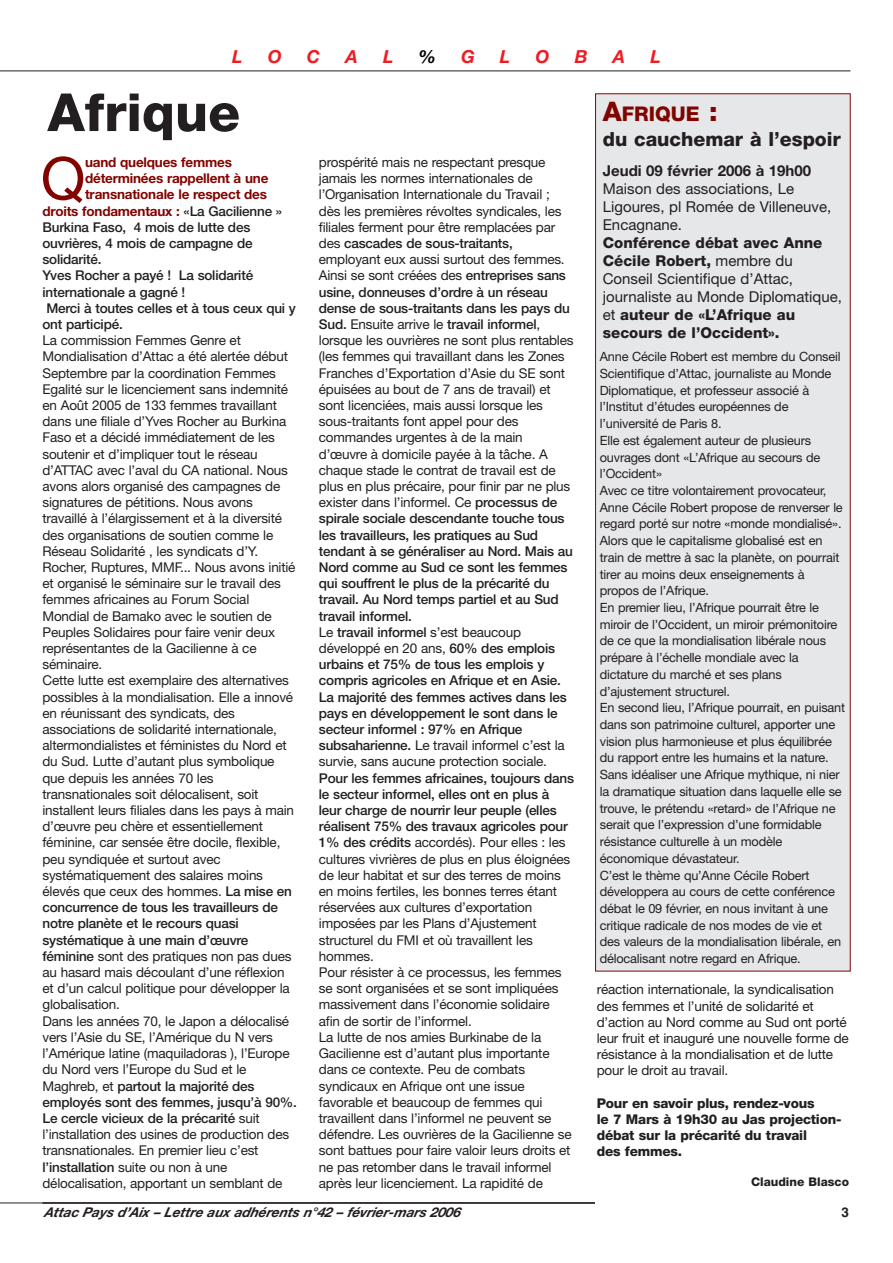
<style>
.page{position:relative;width:893px;height:1263px;background:#fff}
.page>*{position:absolute;margin:0;border:0;box-sizing:border-box;transform-origin:0 0}
.t1{font:58.8px "Helvetica Neue";color:#820401}
.t2{font:800 52.5px "Helvetica Neue";color:#231f20}
.t3{font:800 20.25px "Helvetica Neue";color:#820401}
.t4{font:800 19.5px "Helvetica Neue";color:#231f20}
.t5{font:italic 700 18px "Helvetica Neue";color:#ee1d23}
.t6{font:italic 700 18px "Helvetica Neue";color:#000}
.t7{font:800 15px/18px "Helvetica Neue";color:#231f20}
.t8{font:15px/18px "Helvetica Neue";color:#231f20}
.t9{font:700 15px "Helvetica Neue";color:#231f20}
.t10{font:13.5px/16.2px "Helvetica Neue";letter-spacing:-.015em;color:#231f20}
.t11{font:500 13.5px "Helvetica Neue";letter-spacing:-.015em;color:#231f20}
.t12{font:700 13.5px "Helvetica Neue";letter-spacing:-.015em;color:#820401}
.t13{font:800 13.5px/16.2px "Helvetica Neue";letter-spacing:-.015em;color:#231f20}
.t14{font:italic 700 13.5px "Helvetica Neue";color:#231f20}
.t15{font:700 13.5px "Helvetica";color:#231f20}
.t16{font:12.75px/16.6px "Helvetica Neue";letter-spacing:-.015em;color:#231f20}
.t17{font:800 12px "Helvetica Neue";color:#231f20}
.s1{font-size:27px}
.s2{font-weight:400}
.s3{font-weight:500}
.s4{font-weight:500;color:#231f20}
</style>
<div class="page">
<hr style="left:0;top:1203px;width:850px;height:1px;background:#231f20">
<hr style="left:0;top:71px;width:850px;height:1px;background:#231f20">
<div style="left:596px;top:94px;width:254px;height:877px;background:#e6e7e9"></div>
<div style="left:595px;top:94px;width:255px;height:877px;border:1px solid #820401"></div>
<h3 class="t5" style="left:232px;top:50px;width:12px">L</h3>
<h3 class="t5" style="left:268px;top:50px;width:16px">O</h3>
<h3 class="t5" style="left:307px;top:50px;width:15px">C</h3>
<h3 class="t5" style="left:345px;top:50px;width:14px">A</h3>
<h3 class="t5" style="left:383px;top:50px;width:12px">L</h3>
<h3 class="t6" style="left:419px;top:50px;width:19px">%</h3>
<h3 class="t5" style="left:461px;top:50px;width:15px">G</h3>
<h3 class="t5" style="left:500px;top:50px;width:12px">L</h3>
<h3 class="t5" style="left:535px;top:50px;width:16px">O</h3>
<h3 class="t5" style="left:575px;top:50px;width:14px">B</h3>
<h3 class="t5" style="left:613px;top:50px;width:14px">A</h3>
<h3 class="t5" style="left:650px;top:50px;width:12px">L</h3>
<h2 class="t2" style="left:48px;top:94px;width:194px">Afrique</h2>
<h3 class="t3" style="left:603px;top:106px;width:116px"><span class="s1">A</span>FRIQUE <span class="s1">:</span></h3>
<h3 class="t4" style="left:603px;top:132px;width:240px">du cauchemar à l’espoir</h3>
<p class="t9" style="left:603px;top:165px;width:210px">Jeudi 09 février 2006 à 19h00</p>
<p class="t8" style="left:603px;top:181px;width:230px">Maison des associations, Le<br>Ligoures, pl Romée de Villeneuve,<br>Encagnane.</p>
<p class="t7" style="left:603px;top:235px;width:241px">Conférence débat avec Anne<br>Cécile Robert, <span class="s2">membre du<br>Conseil Scientifique d’Attac, journaliste au Monde Diplomatique, et</span> auteur de «L’Afrique au secours de l’Occident».</p>
<h1 class="t1" style="left:41px;top:157px;width:46px">Q</h1>
<p class="t12" style="left:85px;top:157px;width:148px">uand quelques femmes</p>
<p class="t10" style="left:319px;top:155px;width:256px">prospérité mais ne respectant presque jamais les normes internationales de l’Organisation Internationale du Travail ; dès les premières révoltes syndicales, les filiales ferment pour être remplacées par des <span class="s3">cascades de sous-traitants, </span>employant eux aussi surtout des femmes.<br>Ainsi se sont créées des <span class="s3">entreprises sans usine, donneuses d’ordre à un réseau dense de sous-traitants dans les pays du Sud.</span> Ensuite arrive le <span class="s3">travail informel</span>, lorsque les ouvrières ne sont plus rentables (les femmes qui travaillant dans les Zones Franches d’Exportation d’Asie du SE sont épuisées au bout de 7 ans de travail) et sont licenciées, mais aussi lorsque les sous-traitants font appel pour des commandes urgentes à de la main d’œuvre à domicile payée à la tâche. A chaque stade le contrat de travail est de plus en plus précaire, pour finir par ne plus exister dans l’informel. Ce <span class="s3">processus de spirale sociale descendante touche tous les travailleurs, les pratiques au Sud tendant à se généraliser au Nord. Mais au Nord comme au Sud ce sont les femmes qui souffrent le plus de la précarité du travail. Au Nord temps partiel et au Sud travail informel.<br></span>Le <span class="s3">travail informel</span> s’est beaucoup développé en 20 ans, <span class="s3">60% des emplois urbains et 75% de tous les emplois y compris agricoles en Afrique et en Asie.<br>La majorité des femmes actives dans les pays en développement le sont dans le secteur informel : 97% en Afrique subsaharienne.</span> Le travail informel c’est la survie, sans aucune protection sociale.</p>
<p class="t10" style="left:319px;top:771px;width:257px"><span class="s3">Pour les femmes africaines, toujours dans le secteur informel, elles ont en plus à leur charge de nourrir leur peuple (elles réalisent 75% des travaux agricoles pour 1% des crédits</span> accordés). Pour elles : les cultures vivrières de plus en plus éloignées de leur habitat et sur des terres de moins en moins fertiles, les bonnes terres étant réservées aux cultures d’exportation imposées par les Plans d’Ajustement structurel du FMI et où travaillent les hommes.<br>Pour résister à ce processus, les femmes se sont organisées et se sont impliquées massivement dans l’économie solidaire afin de sortir de l’informel.<br>La lutte de nos amies Burkinabe de la Gacilienne est d’autant plus importante dans ce contexte. Peu de combats syndicaux en Afrique ont une issue favorable et beaucoup de femmes qui travaillent dans l’informel ne peuvent se défendre. Les ouvrières de la Gacilienne se sont battues pour faire valoir leurs droits et ne pas retomber dans le travail informel après leur licenciement. La rapidité de</p>
<p class="t12" style="left:85px;top:174px;width:185px">déterminées rappellent à une</p>
<p class="t12" style="left:85px;top:190px;width:183px">transnationale le respect des</p>
<p class="t12" style="left:43px;top:206px;width:241px">droits fondamentaux : <span class="s4">«La Gacilienne »</span></p>
<p class="t11" style="left:43px;top:222px;width:209px">Burkina Faso, 4 mois de lutte des</p>
<p class="t11" style="left:43px;top:238px;width:212px">ouvrières, 4 mois de campagne de</p>
<p class="t11" style="left:43px;top:255px;width:61px">solidarité.</p>
<p class="t11" style="left:43px;top:271px;width:212px">Yves Rocher a payé ! La solidarité</p>
<p class="t11" style="left:43px;top:287px;width:144px">internationale a gagné !</p>
<p class="t11" style="left:46px;top:303px;width:251px">Merci à toutes celles et à tous ceux qui y</p>
<p class="t11" style="left:43px;top:319px;width:82px">ont participé.</p>
<p class="t10" style="left:43px;top:334px;width:256px">La commission Femmes Genre et Mondialisation d’Attac a été alertée début Septembre par la coordination Femmes Egalité sur le licenciement sans indemnité en Août 2005 de 133 femmes travaillant dans une filiale d’Yves Rocher au Burkina Faso et a décidé immédiatement de les soutenir et d’impliquer tout le réseau d’ATTAC avec l’aval du CA national. Nous avons alors organisé des campagnes de signatures de pétitions. Nous avons travaillé à l’élargissement et à la diversité des organisations de soutien comme le Réseau Solidarité , les syndicats d’Y.<br>Rocher, Ruptures, MMF... Nous avons initié et organisé le séminaire sur le travail des femmes africaines au Forum Social Mondial de Bamako avec le soutien de Peuples Solidaires pour faire venir deux représentantes de la Gacilienne à ce séminaire.<br>Cette lutte est exemplaire des alternatives possibles à la mondialisation. Elle a innové en réunissant des syndicats, des associations de solidarité internationale, altermondialistes et féministes du Nord et du Sud. Lutte d’autant plus symbolique que depuis les années 70 les transnationales soit délocalisent, soit installent leurs filiales dans les pays à main d’œuvre peu chère et essentiellement féminine, car sensée être docile, flexible, peu syndiquée et surtout avec systématiquement des salaires moins élevés que ceux des hommes. <span class="s3">La mise en concurrence de tous les travailleurs de notre planète et le recours quasi systématique à une main d’œuvre féminine</span> sont des pratiques non pas dues au hasard mais découlant d’une réflexion et d’un calcul politique pour développer la globalisation.<br>Dans les années 70, le Japon a délocalisé vers l’Asie du SE, l’Amérique du N vers l’Amérique latine (maquiladoras ), l’Europe du Nord vers l’Europe du Sud et le Maghreb, et <span class="s3">partout la majorité des employés sont des femmes, jusqu’à 90%.<br>Le cercle vicieux de la précarité</span> suit l’installation des usines de production des transnationales. En premier lieu c’est <span class="s3">l’installation</span> suite ou non à une délocalisation, apportant un semblant de</p>
<p class="t16" style="left:600px;top:350px;width:247px">Anne Cécile Robert est membre du Conseil Scientifique d’Attac, journaliste au Monde Diplomatique, et professeur associé à l’Institut d’études européennes de l’université de Paris 8.<br>Elle est également auteur de plusieurs ouvrages dont «L’Afrique au secours de l’Occident»<br>Avec ce titre volontairement provocateur, Anne Cécile Robert propose de renverser le regard porté sur notre «monde mondialisé».<br>Alors que le capitalisme globalisé est en train de mettre à sac la planète, on pourrait tirer au moins deux enseignements à propos de l’Afrique.<br>En premier lieu, l’Afrique pourrait être le miroir de l’Occident, un miroir prémonitoire de ce que la mondialisation libérale nous prépare à l’échelle mondiale avec la dictature du marché et ses plans d’ajustement structurel.<br>En second lieu, l’Afrique pourrait, en puisant dans son patrimoine culturel, apporter une vision plus harmonieuse et plus équilibrée du rapport entre les humains et la nature.<br>Sans idéaliser une Afrique mythique, ni nier la dramatique situation dans laquelle elle se trouve, le prétendu «retard» de l’Afrique ne serait que l’expression d’une formidable résistance culturelle à un modèle économique dévastateur.<br>C’est le thème qu’Anne Cécile Robert développera au cours de cette conférence débat le 09 février, en nous invitant à une critique radicale de nos modes de vie et des valeurs de la mondialisation libérale, en délocalisant notre regard en Afrique.</p>
<p class="t10" style="left:597px;top:983px;width:253px">réaction internationale, la syndicalisation des femmes et l’unité de solidarité et d’action au Nord comme au Sud ont porté leur fruit et inauguré une nouvelle forme de résistance à la mondialisation et de lutte pour le droit au travail.</p>
<p class="t13" style="left:597px;top:1096px;width:246px">Pour en savoir plus, rendez-vous<br>le 7 Mars à 19h30 au Jas projection&shy;débat sur la précarité du travail<br>des femmes.</p>
<p class="t17" style="left:751px;top:1177px;width:99px">Claudine Blasco</p>
<p class="t14" style="left:44px;top:1207px;width:418px">Attac Pays d’Aix – Lettre aux adhérents n°42 – février-mars 2006</p>
<p class="t15" style="left:841px;top:1204px;width:9px">3</p>
</div>
